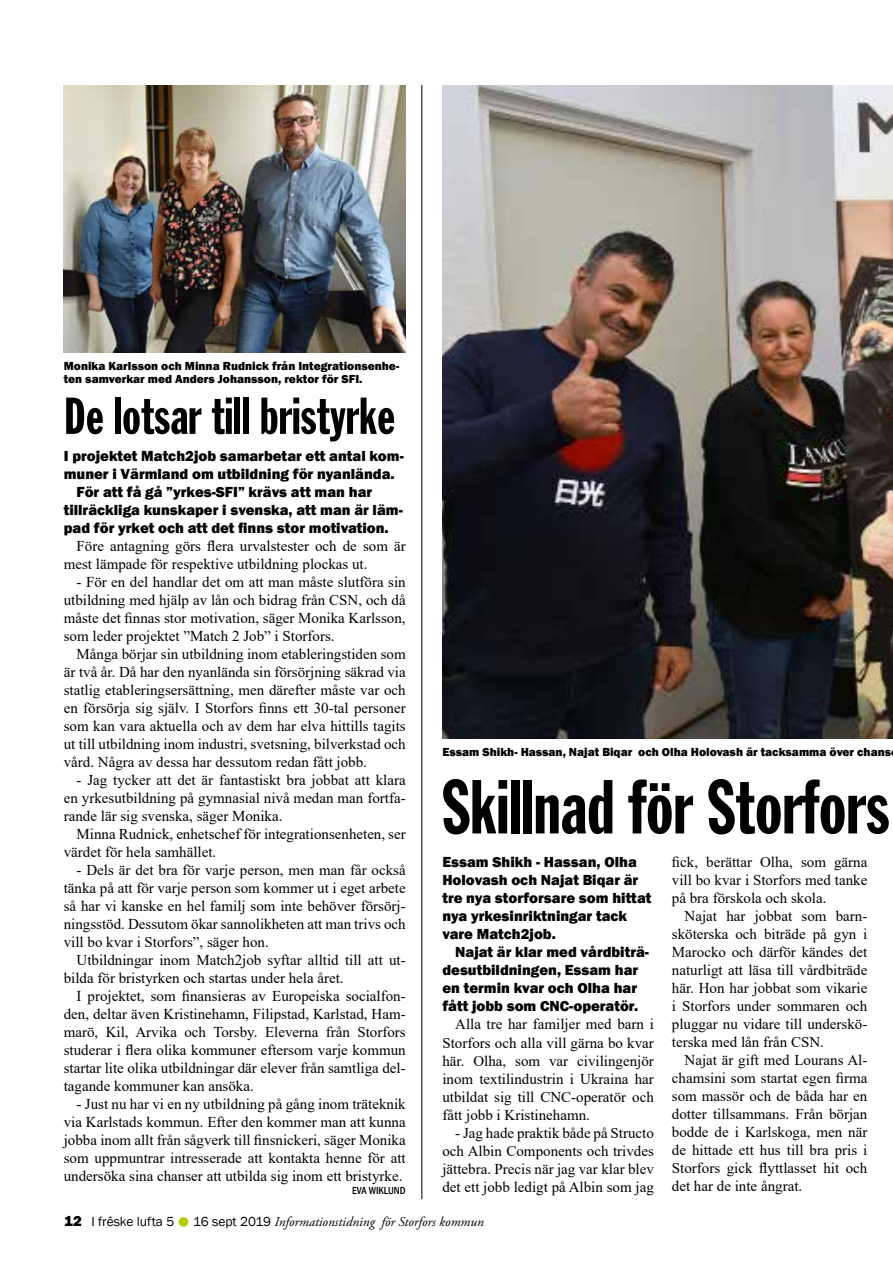
<style>
.page{position:relative;width:893px;height:1263px;background:#fff}
.page>*{position:absolute;margin:0;border:0;box-sizing:border-box;transform-origin:0 0}
.t1{font:75px "Franklin Gothic Extra Cond";color:#000}
.t2{font:51px "Franklin Gothic Extra Cond";color:#000}
.t3{font:15px/18px "Times New Roman";color:#000;text-align:justify}
.t4{font:800 15px/18px "Franklin Gothic";color:#000}
.t5{font:italic 13.5px "Adobe Garamond Pro";color:#000}
.t6{font:800 12px/13.5px "Franklin Gothic";color:#000}
.t7{font:500 condensed 10.5px "Franklin Gothic";color:#000}
.s1{font-family:"Franklin Gothic";font-weight:800;font-style:normal;font-size:15px}
.s2{font-family:"Franklin Gothic";font-style:normal}
.s3{color:#b4cc00}
</style>
<div class="page">
<img style="left:442px;top:85px;width:451px;height:654px">
<img style="left:64px;top:85px;width:342px;height:267px">
<hr style="left:421px;top:85px;width:1px;height:1114px;background:#000">
<p class="t6" style="left:64px;top:359px;width:337px">Monika Karlsson och Minna Rudnick från Integrationsenhe&shy;ten samverkar med Anders Johansson, rektor för SFI.</p>
<h2 class="t2" style="left:64px;top:389px;width:332px">De lotsar till bristyrke</h2>
<p class="t4" style="left:64px;top:447px;width:342px">I projektet Match2job samarbetar ett antal kom-</p>
<p class="t4" style="left:64px;top:465px;width:332px">muner i Värmland om utbildning för nyanlända.</p>
<p class="t4" style="left:77px;top:483px;width:297px">För att få gå ”yrkes-SFI” krävs att man har</p>
<p class="t4" style="left:64px;top:501px;width:341px">tillräckliga kunskaper i svenska, att man är läm-</p>
<p class="t4" style="left:64px;top:519px;width:326px">pad för yrket och att det finns stor motivation.</p>
<p class="t3" style="left:64px;top:537px;width:343px;text-indent:13px">Före antagning görs flera urvalstester och de som är mest lämpade för respektive utbildning plockas ut.</p>
<p class="t3" style="left:64px;top:573px;width:343px;text-indent:13px">- För en del handlar det om att man måste slutföra sin utbildning med hjälp av lån och bidrag från CSN, och då måste det finnas stor motivation, säger Monika Karlsson, som leder projektet ”Match 2 Job” i Storfors.</p>
<p class="t3" style="left:64px;top:645px;width:343px;text-indent:13px">Många börjar sin utbildning inom etableringstiden som är två år. Då har den nyanlända sin försörjning säkrad via statlig etableringsersättning, men därefter måste var och en försörja sig själv. I Storfors finns ett 30-tal personer som kan vara aktuella och av dem har elva hittills tagits ut till utbildning inom industri, svetsning, bilverkstad och vård. Några av dessa har dessutom redan fått jobb.</p>
<p class="t3" style="left:64px;top:771px;width:343px;text-indent:13px">- Jag tycker att det är fantastiskt bra jobbat att klara en yrkesutbildning på gymnasial nivå medan man fortfa&shy;rande lär sig svenska, säger Monika.</p>
<p class="t3" style="left:64px;top:825px;width:343px;text-indent:13px">Minna Rudnick, enhetschef för integrationsenheten, ser värdet för hela samhället.</p>
<p class="t3" style="left:64px;top:861px;width:343px;text-indent:13px">- Dels är det bra för varje person, men man får också tänka på att för varje person som kommer ut i eget arbete så har vi kanske en hel familj som inte behöver försörj&shy;ningsstöd. Dessutom ökar sannolikheten att man trivs och vill bo kvar i Storfors”, säger hon.</p>
<p class="t3" style="left:64px;top:951px;width:343px;text-indent:13px">Utbildningar inom Match2job syftar alltid till att ut&shy;bilda för bristyrken och startas under hela året.</p>
<p class="t3" style="left:64px;top:987px;width:343px;text-indent:13px">I projektet, som finansieras av Europeiska socialfon&shy;den, deltar även Kristinehamn, Filipstad, Karlstad, Ham&shy;marö, Kil, Arvika och Torsby. Eleverna från Storfors studerar i flera olika kommuner eftersom varje kommun startar lite olika utbildningar där elever från samtliga del&shy;tagande kommuner kan ansöka.</p>
<p class="t3" style="left:64px;top:1095px;width:343px;text-indent:13px">- Just nu har vi en ny utbildning på gång inom träteknik via Karlstads kommun. Efter den kommer man att kunna jobba inom allt från sågverk till finsnickeri, säger Monika som uppmuntrar intresserade att kontakta henne för att undersöka sina chanser att utbilda sig inom ett bristyrke.</p>
<p class="t7" style="left:352px;top:1183px;width:55px">EVA WIKLUND</p>
<p class="t6" style="left:442px;top:746px;width:450px">Essam Shikh- Hassan, Najat Biqar och Olha Holovash är tacksamma över chans</p>
<h1 class="t1" style="left:442px;top:767px;width:449px">Skillnad för Storfors</h1>
<p class="t4" style="left:442px;top:853px;width:210px">Essam Shikh - Hassan, Olha<br>Holovash och Najat Biqar är tre nya storforsare som hittat nya yrkesinriktningar tack vare Match2job.</p>
<p class="t4" style="left:442px;top:943px;width:208px;text-indent:13px">Najat är klar med vårdbiträ&shy;desutbildningen, Essam har en termin kvar och Olha har fått jobb som CNC-operatör.</p>
<p class="t3" style="left:442px;top:1015px;width:213px;text-indent:13px">Alla tre har familjer med barn i Storfors och alla vill gärna bo kvar här. Olha, som var civilingenjör inom textilindustrin i Ukraina har utbildat sig till CNC-operatör och fått jobb i Kristinehamn.</p>
<p class="t3" style="left:442px;top:1123px;width:213px;text-indent:13px">- Jag hade praktik både på Structo och Albin Components och trivdes jättebra. Precis när jag var klar blev det ett jobb ledigt på Albin som jag</p>
<p class="t3" style="left:672px;top:853px;width:197px">fick, berättar Olha, som gärna vill bo kvar i Storfors med tanke på bra förskola och skola.</p>
<p class="t3" style="left:672px;top:907px;width:197px;text-indent:13px">Najat har jobbat som barn&shy;sköterska och biträde på gyn i Marocko och därför kändes det naturligt att läsa till vårdbiträde här. Hon har jobbat som vikarie i Storfors under sommaren och pluggar nu vidare till underskö&shy;terska med lån från CSN.</p>
<p class="t3" style="left:672px;top:1051px;width:197px;text-indent:13px">Najat är gift med Lourans Al&shy;chamsini som startat egen firma som massör och de båda har en dotter tillsammans. Från början bodde de i Karlskoga, men när de hittade ett hus till bra pris i Storfors gick flyttlasset hit och det har de inte ångrat.</p>
<p class="t5" style="left:64px;top:1214px;width:421px"><span class="s1">12</span> <span class="s2">I frêske lufta 5</span> <span class="s3">●</span> <span class="s2">16 sept 2019</span> Informationstidning för Storfors kommun</p>
</div>
